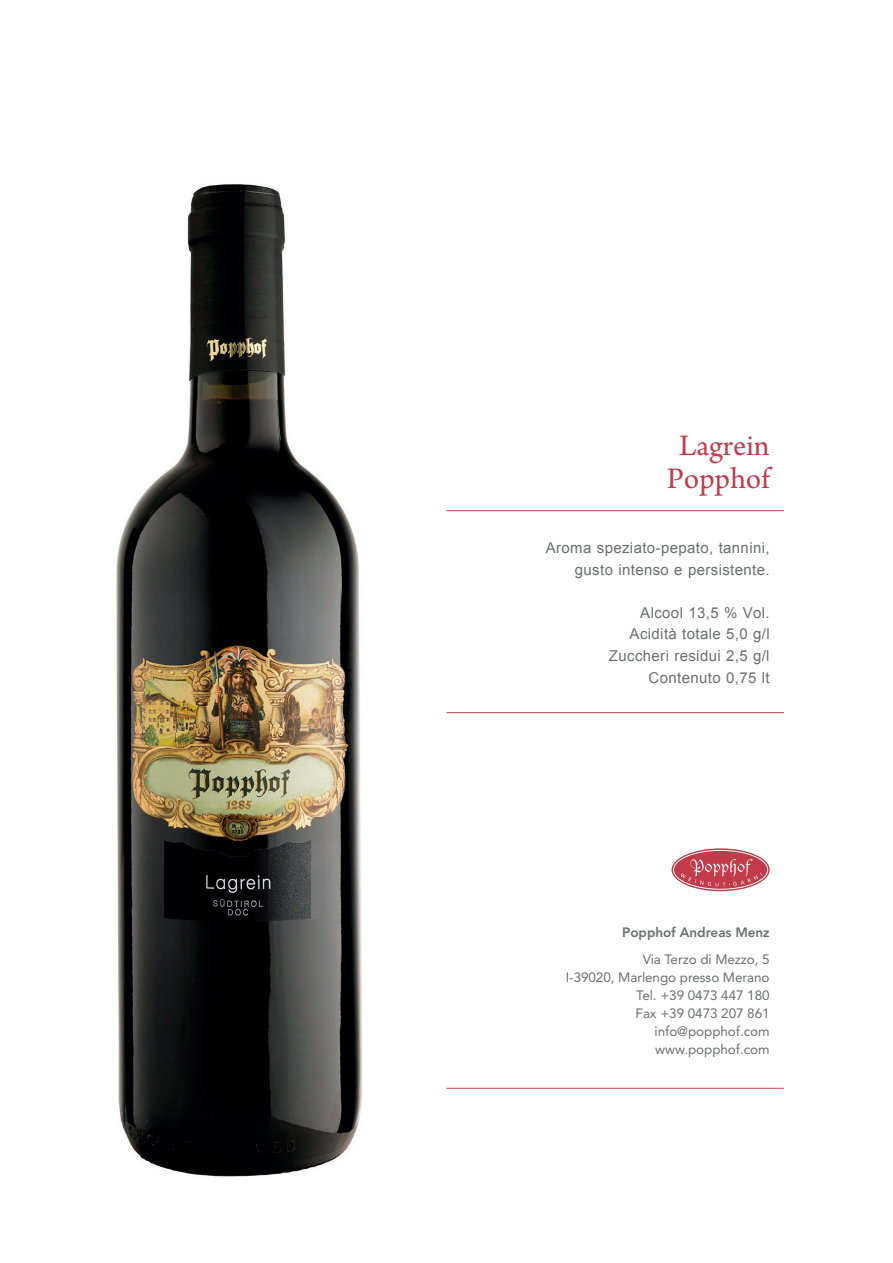
<style>
.page{position:relative;width:893px;height:1263px;background:#fff}
.page>*{position:absolute;margin:0;border:0;box-sizing:border-box;transform-origin:0 0}
.t1{font:31.5px/33px "Arno Pro";color:#c13b4b;text-align:center}
.t2{font:15px/21.6px "Arial";letter-spacing:.025em;color:#6c6d70;text-align:right}
.t3{font:13.5px/18px "Avenir";letter-spacing:-.005em;color:#6c6d70;text-align:right}
.t4{font:800 13.5px "Avenir";letter-spacing:-.005em;color:#6c6d70}
</style>
<div class="page">
<hr style="left:446px;top:510px;width:338px;height:1px;background:#c13b4b">
<hr style="left:446px;top:1088px;width:338px;height:1px;background:#c13b4b">
<hr style="left:446px;top:712px;width:338px;height:1px;background:#c13b4b">
<svg style="left:672px;top:848px;width:98px;height:43px"></svg>
<div style="left:673px;top:850px;width:95px;height:39px;border:1px solid #fff;border-radius:50%"></div>
<svg style="left:681px;top:859px;width:81px;height:27px;background:#ca5866"></svg>
<img style="left:116px;top:184px;width:247px;height:993px">
<h1 class="t1" style="left:667px;top:431px;width:104px">Lagrein<br>Popphof</h1>
<p class="t2" style="left:546px;top:537px;width:225px">Aroma speziato-pepato, tannini, gusto intenso e persistente.</p>
<p class="t2" style="left:609px;top:602px;width:162px">Alcool 13,5 % Vol.<br>Acidità totale 5,0 g/l<br>Zuccheri residui 2,5 g/l<br>Contenuto 0,75 lt</p>
<p class="t4" style="left:622px;top:924px;width:149px">Popphof Andreas Menz</p>
<p class="t3" style="left:566px;top:950px;width:205px">Via Terzo di Mezzo, 5<br>I-39020, Marlengo presso Merano<br>Tel. +39 0473 447 180<br>Fax +39 0473 207 861 info@popphof.com www.popphof.com</p>
</div>
